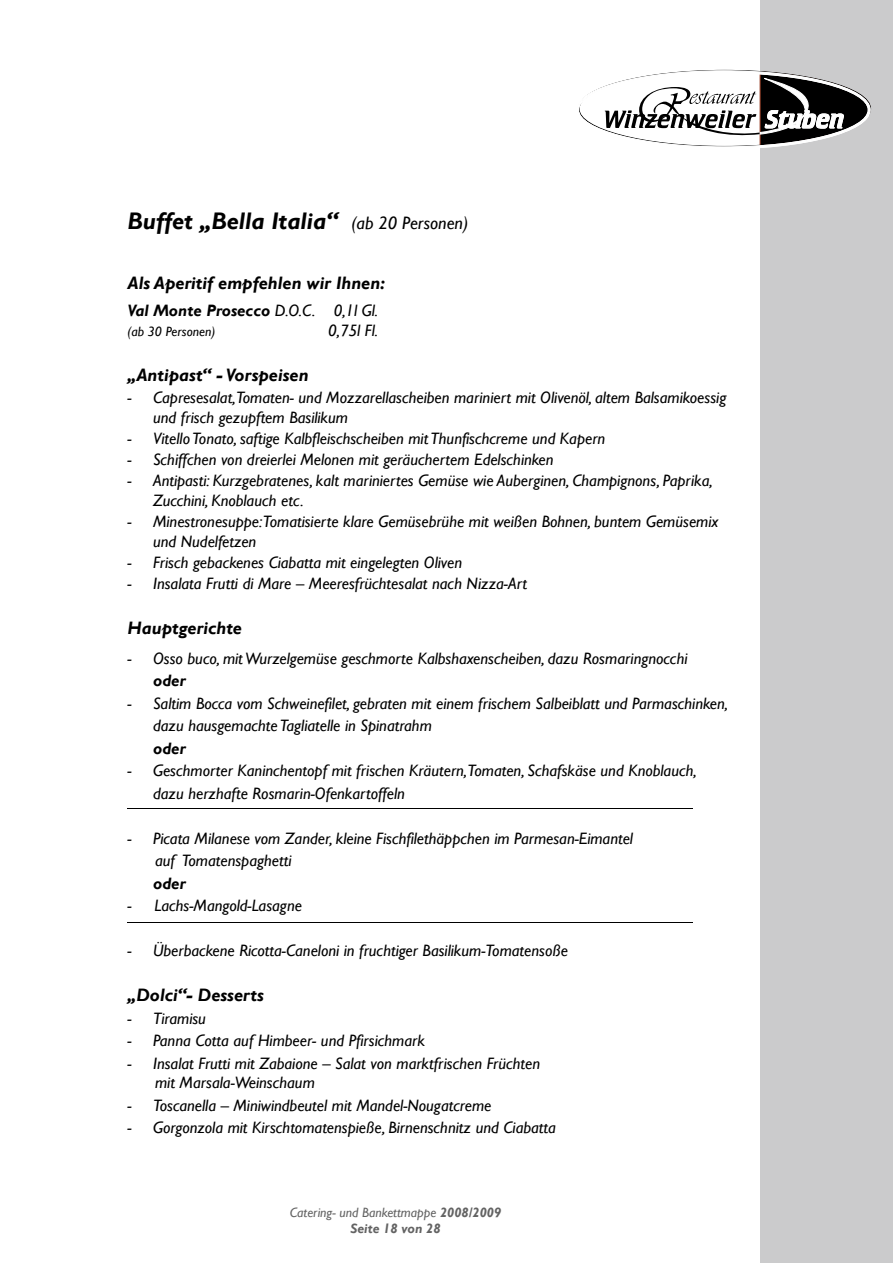
<style>
.page{position:relative;width:893px;height:1263px;background:#fff}
.page>*{position:absolute;margin:0;border:0;box-sizing:border-box;transform-origin:0 0}
.t1{font:italic 700 24px "Gill Sans";color:#000}
.t2{font:italic 700 18px "Gill Sans";color:#000}
.t3{font:italic 16.5px/19.8px "Gill Sans";color:#000}
.t4{font:italic 700 16.5px "Gill Sans";color:#000}
.t5{font:italic 13.5px/16.2px "Gill Sans";color:#636363;text-align:center}
.t6{font:italic 13.5px "Gill Sans";color:#000}
.s1{font-weight:400;font-size:18px}
.s2{font-weight:400}
.s3{font-weight:700}
</style>
<div class="page">
<div style="left:760px;top:0;width:133px;height:1263px;background:#cbcbcc"></div>
<svg style="left:579px;top:71px;width:291px;height:77px"></svg>
<hr style="left:128px;top:809px;width:565px;height:1px;background:#000">
<hr style="left:128px;top:923px;width:565px;height:1px;background:#000">
<h1 class="t1" style="left:128px;top:207px;width:342px">Buffet „Bella Italia“ <span class="s1">(ab 20 Personen)</span></h1>
<p class="t2" style="left:128px;top:272px;width:259px">Als Aperitif empfehlen wir Ihnen:</p>
<p class="t4" style="left:128px;top:301px;width:252px">Val Monte Prosecco <span class="s2">D.O.C. 0,1l Gl.</span></p>
<p class="t6" style="left:128px;top:323px;width:89px">(ab 30 Personen)</p>
<p class="t3" style="left:328px;top:320px;width:51px">0,75l Fl.</p>
<p class="t2" style="left:128px;top:364px;width:183px">„Antipast“ - Vorspeisen</p>
<p class="t3" style="left:153px;top:388px;width:575px;text-indent:-26px">- Capresesalat,Tomaten- und Mozzarellascheiben mariniert mit Olivenöl, altem Balsamikoessig und frisch gezupftem Basilikum</p>
<p class="t3" style="left:128px;top:428px;width:479px">- Vitello Tonato, saftige Kalbfleischscheiben mit Thunfischcreme und Kapern</p>
<p class="t3" style="left:128px;top:449px;width:427px">- Schiffchen von dreierlei Melonen mit geräuchertem Edelschinken</p>
<p class="t3" style="left:153px;top:470px;width:561px;text-indent:-26px">- Antipasti: Kurzgebratenes, kalt mariniertes Gemüse wie Auberginen, Champignons, Paprika,<br>Zucchini, Knoblauch etc.</p>
<p class="t3" style="left:153px;top:511px;width:567px;text-indent:-26px">- Minestronesuppe:Tomatisierte klare Gemüsebrühe mit weißen Bohnen, buntem Gemüsemix und Nudelfetzen</p>
<p class="t3" style="left:128px;top:552px;width:336px">- Frisch gebackenes Ciabatta mit eingelegten Oliven</p>
<p class="t3" style="left:128px;top:573px;width:401px">- Insalata Frutti di Mare – Meeresfrüchtesalat nach Nizza-Art</p>
<p class="t2" style="left:128px;top:617px;width:116px">Hauptgerichte</p>
<p class="t3" style="left:128px;top:648px;width:561px">- Osso buco, mit Wurzelgemüse geschmorte Kalbshaxenscheiben, dazu Rosmaringnocchi</p>
<p class="t4" style="left:153px;top:671px;width:34px">oder</p>
<p class="t3" style="left:153px;top:692px;width:576px;line-height:22.5px;text-indent:-26px">- Saltim Bocca vom Schweinefilet, gebraten mit einem frischem Salbeiblatt und Parmaschinken, dazu hausgemachte Tagliatelle in Spinatrahm</p>
<p class="t4" style="left:153px;top:738px;width:34px">oder</p>
<p class="t3" style="left:153px;top:759px;width:545px;line-height:22.5px;text-indent:-26px">- Geschmorter Kaninchentopf mit frischen Kräutern,Tomaten, Schafskäse und Knoblauch, dazu herzhafte Rosmarin-Ofenkartoffeln</p>
<p class="t3" style="left:155px;top:827px;width:479px;line-height:22.5px;text-indent:-28px">- Picata Milanese vom Zander, kleine Fischfilethäppchen im Parmesan-Eimantel auf Tomatenspaghetti</p>
<p class="t4" style="left:153px;top:873px;width:34px">oder</p>
<p class="t3" style="left:128px;top:895px;width:176px">- Lachs-Mangold-Lasagne</p>
<p class="t3" style="left:128px;top:940px;width:442px">- Überbackene Ricotta-Caneloni in fruchtiger Basilikum-Tomatensoße</p>
<p class="t2" style="left:128px;top:985px;width:138px">„Dolci“- Desserts</p>
<p class="t3" style="left:128px;top:1008px;width:80px">- Tiramisu</p>
<p class="t3" style="left:128px;top:1030px;width:299px">- Panna Cotta auf Himbeer- und Pfirsichmark</p>
<p class="t3" style="left:155px;top:1053px;width:387px;text-indent:-28px">- Insalat Frutti mit Zabaione – Salat von marktfrischen Früchten mit Marsala-Weinschaum</p>
<p class="t3" style="left:128px;top:1095px;width:365px">- Toscanella – Miniwindbeutel mit Mandel-Nougatcreme</p>
<p class="t3" style="left:128px;top:1118px;width:430px">- Gorgonzola mit Kirschtomatenspieße, Birnenschnitz und Ciabatta</p>
<p class="t5" style="left:290px;top:1204px;width:213px">Catering- und Bankettmappe <span class="s3">2008/2009<br>Seite 18 von 28</span></p>
</div>
